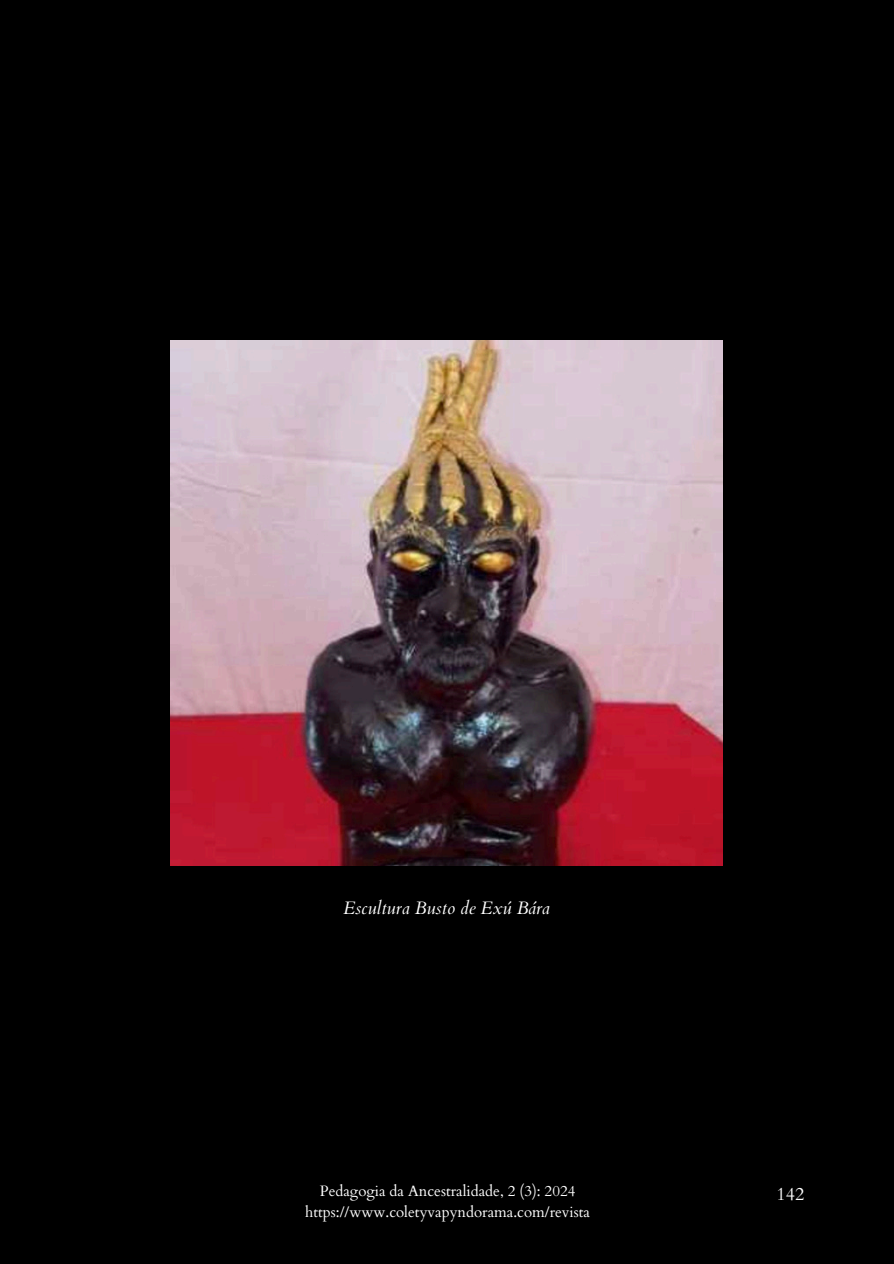
<style>
.page{position:relative;width:894px;height:1264px;background:#fff}
.page>*{position:absolute;margin:0;border:0;box-sizing:border-box;transform-origin:0 0}
.t1{font:italic 18px "Cardo";color:#fff}
.t2{font:18px "Cardo";color:#fff}
.t3{font:15px "Cardo";color:#fff}
</style>
<div class="page">
<div style="left:0;top:0;width:893px;height:1263px;background:#000"></div>
<img style="left:171px;top:340px;width:551px;height:525px">
<h1 class="t1" style="left:343px;top:896px;width:208px">Escultura Busto de Exú Bára</h1>
<p class="t3" style="left:320px;top:1181px;width:257px">Pedagogia da Ancestralidade, 2 (3): 2024</p>
<p class="t2" style="left:776px;top:1181px;width:29px">142</p>
<p class="t3" style="left:305px;top:1201px;width:286px">https://www.coletyvapyndorama.com/revista</p>
</div>
